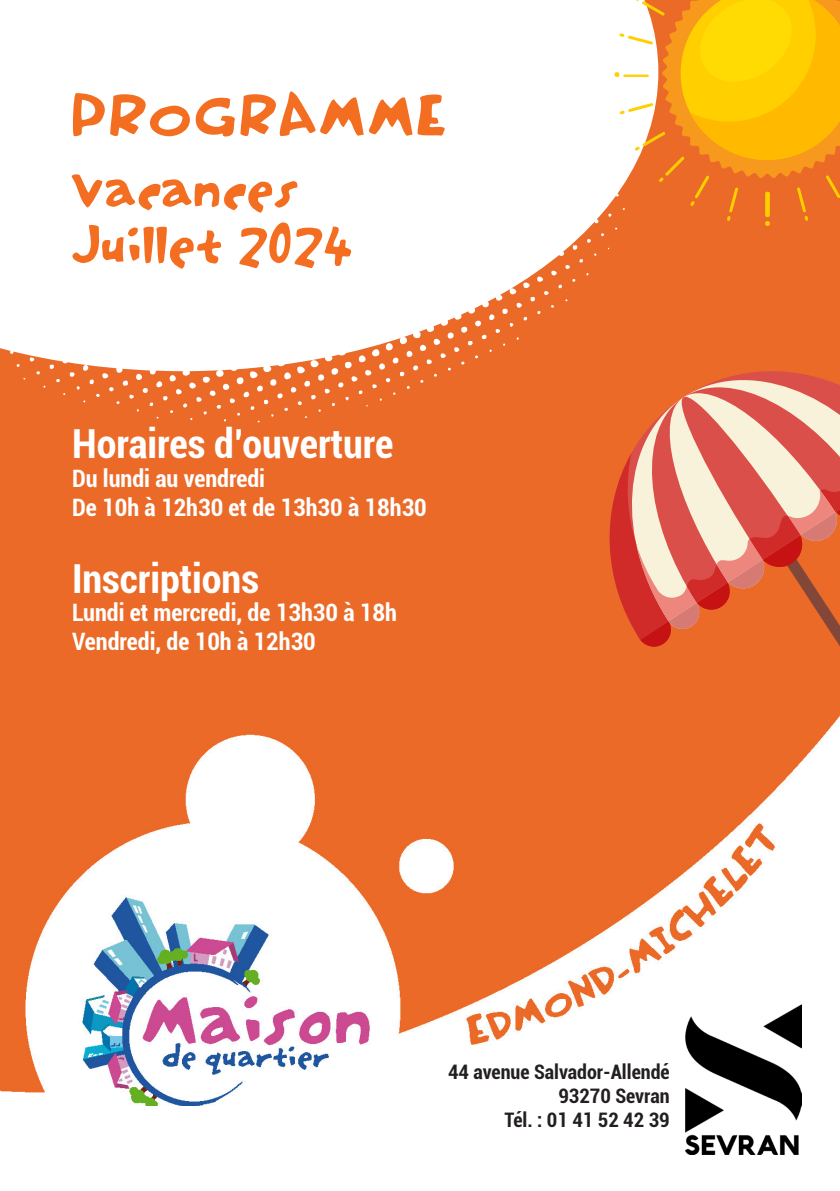
<style>
.page{position:relative;width:840px;height:1191px;background:#fff}
.page>*{position:absolute;margin:0;border:0;box-sizing:border-box;transform-origin:0 0}
.t1{font:60px "Hasty Pudding";letter-spacing:.04em;color:#f36e21}
.t2{font:54px "Hasty Pudding";color:#f36e21}
.t3{font:700 condensed 40px "Roboto";color:#fff}
.t4{font:700 condensed 24px "Roboto";color:#fff}
.t5{font:700 condensed 20px "Roboto";color:#231f20}
</style>
<div class="page">
<img style="left:0;top:226px;width:839px;height:879px">
<div style="left:0;top:371px;width:586px;height:52px;background:#eb6a28"></div>
<svg style="left:0;top:198px;width:658px;height:173px"></svg>
<svg style="left:614px;top:0;width:225px;height:226px;background:#f7ac30"></svg>
<div style="left:586px;top:346px;width:253px;height:294px;background:#eb6a28"></div>
<div style="left:614px;top:356px;width:225px;height:22px;background:#eb6a28"></div>
<svg style="left:636px;top:367px;width:203px;height:11px;background:#e7642e"></svg>
<svg style="left:600px;top:378px;width:239px;height:271px;background:#e47f63"></svg>
<div style="left:669px;top:1004px;width:132px;height:150px;background:#fff"></div>
<img style="left:685px;top:1004px;width:116px;height:150px">
<p class="t1" style="left:72px;top:85px;width:377px">PROGRAMME</p>
<p class="t2" style="left:72px;top:161px;width:230px">Vacances</p>
<p class="t2" style="left:72px;top:217px;width:283px">Juillet 2024</p>
<p class="t3" style="left:72px;top:416px;width:322px">Horaires d’ouverture</p>
<p class="t4" style="left:72px;top:461px;width:194px">Du lundi au vendredi</p>
<p class="t4" style="left:72px;top:490px;width:356px">De 10h à 12h30 et de 13h30 à 18h30</p>
<p class="t3" style="left:72px;top:550px;width:188px">Inscriptions</p>
<p class="t4" style="left:72px;top:596px;width:326px">Lundi et mercredi, de 13h30 à 18h</p>
<p class="t4" style="left:72px;top:625px;width:245px">Vendredi, de 10h à 12h30</p>
<p class="t5" style="left:448px;top:1058px;width:223px">44 avenue Salvador-Allendé</p>
<p class="t5" style="left:558px;top:1082px;width:113px">93270 Sevran</p>
<p class="t5" style="left:504px;top:1106px;width:167px">Tél. : 01 41 52 42 39</p>
</div>
